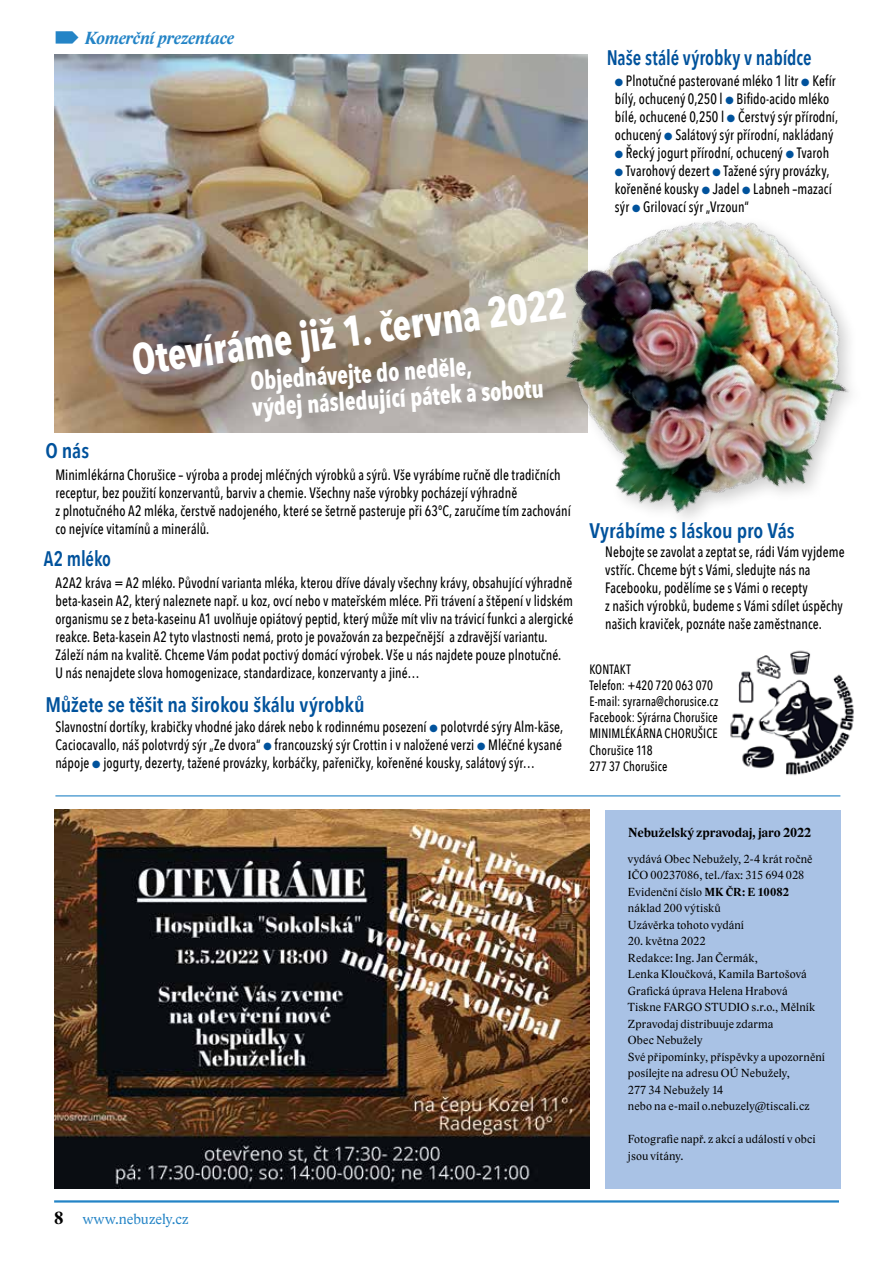
<style>
.page{position:relative;width:893px;height:1263px;background:#fff}
.page>*{position:absolute;margin:0;border:0;box-sizing:border-box;transform-origin:0 0}
.t1{font:700 42.75px "Avenir Next Condensed";color:#fff;scale:.9 1}
.t2{font:700 25.2px/26.7px "Avenir Next Condensed";color:#fff;scale:.9 1}
.t3{font:600 21px "Avenir Next Condensed";letter-spacing:-.005em;color:#00529c}
.t4{font:600 21px "Avenir Next Condensed";letter-spacing:-.005em;color:#00529c;scale:.9 1}
.t5{font:italic 700 18px "Lido ST";letter-spacing:-.005em;color:#2484c6}
.t6{font:500 15px/18px "Avenir Next Condensed";letter-spacing:.005em;color:#000;scale:.9 1}
.t7{font:15px "Lido ST";letter-spacing:.01em;color:#2484c6}
.t8{font:500 13.5px/16.2px "Avenir Next Condensed";letter-spacing:.01em;color:#000;scale:.9 1}
.t9{font:700 13.5px "Lido ST";letter-spacing:-.005em;color:#000}
.t10{font:12px/16.5px "Lido ST";letter-spacing:.01em;color:#000}
.s1{color:#00529c}
.s2{font-weight:700;font-size:18px;color:#000}
.s3{font-weight:700}
</style>
<div class="page">
<hr style="left:54px;top:1200px;width:785px;height:2px;background:#2484c6">
<div style="left:605px;top:810px;width:235px;height:378px;background:#a9c2e5"></div>
<img style="left:54px;top:809px;width:535px;height:379px">
<img style="left:54px;top:54px;width:534px;height:378px">
<img style="left:730px;top:650px;width:124px;height:126px">
<img style="left:506px;top:167px;width:345px;height:351px">
<hr style="left:55px;top:795px;width:785px;height:1px;background:#2484c6">
<p class="t5" style="left:85px;top:27px;width:150px">Komerční prezentace</p>
<h3 class="t4" style="left:607px;top:40px;width:229px">Naše stálé výrobky v nabídce</h3>
<p class="t6" style="left:615px;top:72px;width:250px"><span class="s1">●</span> Plnotučné pasterované mléko 1 litr <span class="s1">●</span> Kefír bílý, ochucený 0,250 l <span class="s1">●</span> Bifido-acido mléko bílé, ochucené 0,250 l <span class="s1">●</span> Čerstvý sýr přírodní, ochucený <span class="s1">●</span> Salátový sýr přírodní, nakládaný</p>
<p class="t6" style="left:615px;top:144px;width:240px"><span class="s1">●</span> Řecký jogurt přírodní, ochucený <span class="s1">●</span> Tvaroh</p>
<p class="t6" style="left:615px;top:162px;width:243px"><span class="s1">●</span> Tvarohový dezert <span class="s1">●</span> Tažené sýry provázky, kořeněné kousky <span class="s1">●</span> Jadel <span class="s1">●</span> Labneh –mazací sýr <span class="s1">●</span> Grilovací sýr „Vrzoun“</p>
<h3 class="t3" style="left:45px;top:433px;width:45px">O nás</h3>
<h1 class="t1" style="left:129px;top:332px;width:488px;rotate:-7deg">Otevíráme již 1. června 2022</h1>
<h2 class="t2" style="left:249px;top:368px;width:326px;rotate:-4deg">Objednávejte do neděle,<br>výdej následující pátek a sobotu</h2>
<p class="t6" style="left:55px;top:465px;width:574px">Minimlékárna Chorušice – výroba a prodej mléčných výrobků a sýrů. Vše vyrábíme ručně dle tradičních receptur, bez použití konzervantů, barviv a chemie. Všechny naše výrobky pocházejí výhradně<br>z plnotučného A2 mléka, čerstvě nadojeného, které se šetrně pasteruje při 63°C, zaručíme tím zachování co nejvíce vitamínů a minerálů.</p>
<p class="t6" style="left:55px;top:573px;width:577px">A2A2 kráva = A2 mléko. Původní varianta mléka, kterou dříve dávaly všechny krávy, obsahující výhradně beta-kasein A2, který naleznete např. u koz, ovcí nebo v mateřském mléce. Při trávení a štěpení v lidském organismu se z beta-kaseinu A1 uvolňuje opiátový peptid, který může mít vliv na trávicí funkci a alergické reakce. Beta-kasein A2 tyto vlastnosti nemá, proto je považován za bezpečnější a zdravější variantu.<br>Záleží nám na kvalitě. Chceme Vám podat poctivý domácí výrobek. Vše u nás najdete pouze plnotučné.<br>U nás nenajdete slova homogenizace, standardizace, konzervanty a jiné…</p>
<p class="t6" style="left:55px;top:717px;width:566px;text-align:justify">Slavnostní dortíky, krabičky vhodné jako dárek nebo k rodinnému posezení <span class="s1">●</span> polotvrdé sýry Alm-käse, Caciocavallo, náš polotvrdý sýr „Ze dvora“ <span class="s1">●</span> francouzský sýr Crottin i v naložené verzi <span class="s1">●</span> Mléčné kysané nápoje <span class="s1">●</span> jogurty, dezerty, tažené provázky, korbáčky, pařeničky, kořeněné kousky, salátový sýr…</p>
<h3 class="t4" style="left:44px;top:541px;width:76px">A2 mléko</h3>
<h3 class="t3" style="left:45px;top:687px;width:321px">Můžete se těšit na širokou škálu výrobků</h3>
<h3 class="t3" style="left:589px;top:512px;width:207px">Vyrábíme s láskou pro Vás</h3>
<p class="t6" style="left:605px;top:543px;width:267px">Nebojte se zavolat a zeptat se, rádi Vám vyjdeme vstříc. Chceme být s Vámi, sledujte nás na Facebooku, podělíme se s Vámi o recepty<br>z našich výrobků, budeme s Vámi sdílet úspěchy našich kraviček, poznáte naše zaměstnance.</p>
<p class="t8" style="left:589px;top:661px;width:145px">KONTAKT<br>Telefon: +420 720 063 070<br>E-mail: syrarna@chorusice.cz<br>Facebook: Sýrárna Chorušice<br>MINIMLÉKÁRNA CHORUŠICE<br>Chorušice 118<br>277 37 Chorušice</p>
<p class="t7" style="left:54px;top:1210px;width:136px"><span class="s2">8</span> www.nebuzely.cz</p>
<p class="t9" style="left:628px;top:824px;width:185px">Nebuželský zpravodaj, jaro 2022</p>
<p class="t10" style="left:628px;top:851px;width:186px">vydává Obec Nebužely, 2-4 krát ročně<br>IČO 00237086, tel./fax: 315 694 028<br>Evidenční číslo <span class="s3">MK ČR: E 10082 </span>náklad 200 výtisků<br>Uzávěrka tohoto vydání</p>
<p class="t10" style="left:628px;top:933px;width:199px">20. května 2022<br>Redakce: Ing. Jan Čermák,<br>Lenka Kloučková, Kamila Bartošová<br>Grafická úprava Helena Hrabová<br>Tiskne FARGO STUDIO s.r.o., Mělník<br>Zpravodaj distribuuje zdarma<br>Obec Nebužely<br>Své připomínky, příspěvky a upozornění posílejte na adresu OÚ Nebužely,<br>277 34 Nebužely 14<br>nebo na e-mail o.nebuzely@tiscali.cz</p>
<p class="t10" style="left:628px;top:1131px;width:189px">Fotografie např. z akcí a událostí v obci jsou vítány.</p>
</div>
